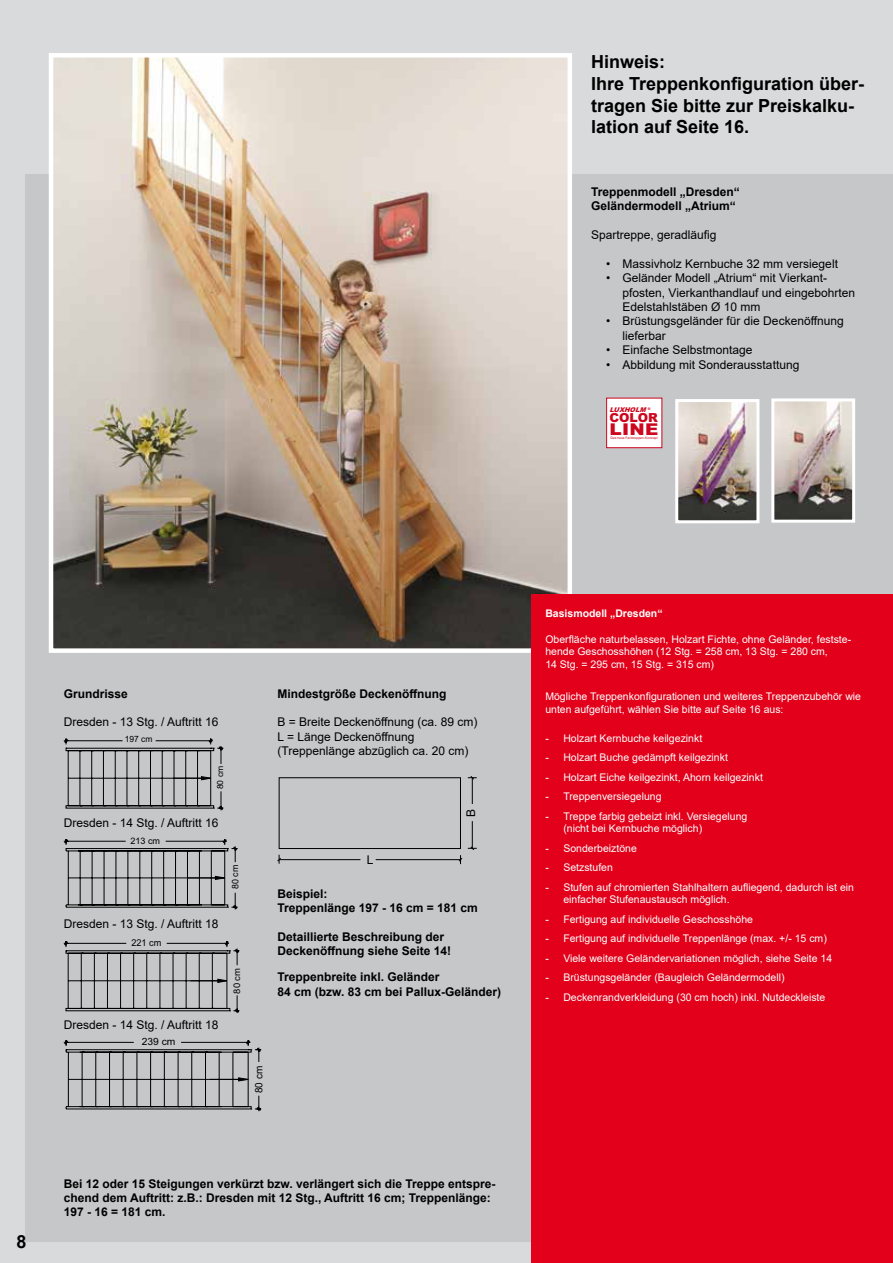
<style>
.page{position:relative;width:893px;height:1263px;background:#d9dadb}
.page>*{position:absolute;margin:0;border:0;box-sizing:border-box;transform-origin:0 0}
.t1{font:700 18px/21.6px "Arial";color:#000}
.t2{font:900 16.2px "Arial";color:#cd071e;scale:1.13 1}
.t3{font:900 12.45px "Arial";color:#cd071e}
.t4{font:12px/14.4px "Arial";color:#000}
.t5{font:700 12px/14.4px "Arial";color:#000}
.t6{font:10.5px/12.6px "Arial";color:#fff}
.t7{font:700 10.5px "Arial";color:#fff}
.t8{font:10.35px "Arial";color:#000}
.t9{font:10.05px "Arial";color:#000}
.t10{font:9.45px "Arial";color:#000}
.t11{font:9.15px "Arial";color:#000}
.t12{font:9px "Arial";color:#000}
.t13{font:8.85px "Arial";color:#000}
.t14{font:8.55px "Arial";color:#000}
.t15{font:8.4px "Arial";color:#000}
.t16{font:italic 900 6.6px "Arial";color:#cd071e}
.t17{font:3.45px "Arial";color:#cd071e}
</style>
<div class="page">
<div style="left:26px;top:174px;width:867px;height:1068px;background:#c6c7c8"></div>
<img style="left:54px;top:58px;width:513px;height:590px">
<div style="left:49px;top:53px;width:523px;height:600px;border:4px solid #fff"></div>
<div style="left:531px;top:594px;width:362px;height:669px;background:#e2001a"></div>
<div style="left:279px;top:777px;width:182px;height:72px;border:1px solid #000"></div>
<hr style="left:279px;top:859px;width:81px;height:1px;background:#000">
<hr style="left:376px;top:859px;width:84px;height:1px;background:#000">
<svg style="left:277px;top:855px;width:4px;height:9px"></svg>
<svg style="left:468px;top:776px;width:9px;height:28px"></svg>
<svg style="left:458px;top:821px;width:19px;height:43px"></svg>
<svg style="left:64px;top:1040px;width:198px;height:71px"></svg>
<svg style="left:64px;top:941px;width:176px;height:72px"></svg>
<svg style="left:64px;top:839px;width:174px;height:70px"></svg>
<svg style="left:64px;top:738px;width:160px;height:72px"></svg>
<div style="left:606px;top:398px;width:56px;height:50px;background:#fff;border:1px solid #cd071e"></div>
<img style="left:679px;top:403px;width:76px;height:116px">
<div style="left:675px;top:399px;width:84px;height:124px;border:3px solid #fff"></div>
<img style="left:775px;top:402px;width:76px;height:117px">
<div style="left:771px;top:398px;width:84px;height:125px;border:3px solid #fff"></div>
<h1 class="t1" style="left:591px;top:51px;width:275px">Hinweis:<br>Ihre Treppenkonfiguration über&shy;tragen Sie bitte zur Preiskalku&shy;lation auf Seite 16.</h1>
<p class="t5" style="left:591px;top:185px;width:150px">Treppenmodell „Dresden“<br>Geländermodell „Atrium“</p>
<p class="t4" style="left:591px;top:228px;width:127px">Spartreppe, geradläufig</p>
<p class="t4" style="left:606px;top:256px;width:233px">• Massivholz Kernbuche 32 mm versiegelt</p>
<p class="t4" style="left:623px;top:271px;width:234px;text-indent:-16px">• Geländer Modell „Atrium“ mit Vierkant&shy;pfosten, Vierkanthandlauf und eingebohrten<br>Edelstahlstäben Ø 10 mm</p>
<p class="t4" style="left:623px;top:314px;width:223px;text-indent:-16px">• Brüstungsgeländer für die Deckenöffnung lieferbar</p>
<p class="t4" style="left:606px;top:343px;width:148px">• Einfache Selbstmontage</p>
<p class="t4" style="left:606px;top:357px;width:195px">• Abbildung mit Sonderausstattung</p>
<p class="t16" style="left:609px;top:405px;width:43px">LUXHOLM <sup>®</sup></p>
<p class="t3" style="left:609px;top:409px;width:50px">COLOR</p>
<h2 class="t2" style="left:609px;top:418px;width:45px">LINE</h2>
<p class="t17" style="left:610px;top:436px;width:49px">Das neue Farbtreppen-Konzept</p>
<h1 class="t1" style="left:16px;top:1231px;width:12px">8</h1>
<p class="t5" style="left:64px;top:686px;width:66px">Grundrisse</p>
<p class="t4" style="left:64px;top:715px;width:156px">Dresden - 13 Stg. / Auftritt 16</p>
<p class="t14" style="left:125px;top:734px;width:29px">197 cm</p>
<p class="t15" style="left:215px;top:789px;width:25px;rotate:-90deg">80 cm</p>
<p class="t4" style="left:64px;top:816px;width:156px">Dresden - 14 Stg. / Auftritt 16</p>
<p class="t13" style="left:130px;top:835px;width:31px">213 cm</p>
<p class="t12" style="left:229px;top:889px;width:26px;rotate:-90deg">80 cm</p>
<p class="t4" style="left:64px;top:916px;width:156px">Dresden - 13 Stg. / Auftritt 18</p>
<p class="t10" style="left:131px;top:936px;width:32px">221 cm</p>
<p class="t4" style="left:64px;top:1017px;width:156px">Dresden - 14 Stg. / Auftritt 18</p>
<p class="t9" style="left:142px;top:1035px;width:35px">239 cm</p>
<p class="t11" style="left:231px;top:994px;width:27px;rotate:-90deg">80 cm</p>
<p class="t8" style="left:252px;top:1093px;width:29px;rotate:-90deg">80 cm</p>
<p class="t5" style="left:277px;top:686px;width:171px">Mindestgröße Deckenöffnung</p>
<p class="t4" style="left:277px;top:715px;width:202px">B = Breite Deckenöffnung (ca. 89 cm)<br>L = Länge Deckenöffnung (Treppenlänge abzüglich ca. 20 cm)</p>
<p class="t4" style="left:367px;top:852px;width:8px">L</p>
<p class="t4" style="left:464px;top:817px;width:10px;rotate:-90deg">B</p>
<p class="t5" style="left:277px;top:886px;width:202px">Beispiel:<br>Treppenlänge 197 - 16 cm = 181 cm</p>
<p class="t5" style="left:277px;top:929px;width:175px">Detaillierte Beschreibung der<br>Deckenöffnung siehe Seite 14!</p>
<p class="t5" style="left:277px;top:970px;width:225px">Treppenbreite inkl. Geländer<br>84 cm (bzw. 83 cm bei Pallux-Geländer)</p>
<p class="t5" style="left:64px;top:1176px;width:433px">Bei 12 oder 15 Steigungen verkürzt bzw. verlängert sich die Treppe entspre&shy;chend dem Auftritt: z.B.: Dresden mit 12 Stg., Auftritt 16 cm; Treppenlänge:<br>197 - 16 = 181 cm.</p>
<p class="t7" style="left:545px;top:606px;width:119px">Basismodell „Dresden“</p>
<p class="t6" style="left:545px;top:632px;width:307px">Oberfläche naturbelassen, Holzart Fichte, ohne Geländer, festste&shy;hende Geschosshöhen (12 Stg. = 258 cm, 13 Stg. = 280 cm,<br>14 Stg. = 295 cm, 15 Stg. = 315 cm)</p>
<p class="t6" style="left:545px;top:690px;width:317px">Mögliche Treppenkonfigurationen und weiteres Treppenzubehör wie unten aufgeführt, wählen Sie bitte auf Seite 16 aus:</p>
<p class="t6" style="left:545px;top:731px;width:158px">- Holzart Kernbuche keilgezinkt</p>
<p class="t6" style="left:545px;top:751px;width:184px">- Holzart Buche gedämpft keilgezinkt</p>
<p class="t6" style="left:545px;top:770px;width:219px">- Holzart Eiche keilgezinkt, Ahorn keilgezinkt</p>
<p class="t6" style="left:545px;top:790px;width:118px">- Treppenversiegelung</p>
<p class="t6" style="left:563px;top:809px;width:186px;text-indent:-18px">- Treppe farbig gebeizt inkl. Versiegelung (nicht bei Kernbuche möglich)</p>
<p class="t6" style="left:545px;top:842px;width:93px">- Sonderbeiztöne</p>
<p class="t6" style="left:545px;top:861px;width:69px">- Setzstufen</p>
<p class="t6" style="left:563px;top:881px;width:292px;text-indent:-18px">- Stufen auf chromierten Stahlhaltern aufliegend, dadurch ist ein einfacher Stufenaustausch möglich.</p>
<p class="t6" style="left:545px;top:913px;width:209px">- Fertigung auf individuelle Geschosshöhe</p>
<p class="t6" style="left:545px;top:932px;width:283px">- Fertigung auf individuelle Treppenlänge (max. +/- 15 cm)</p>
<p class="t6" style="left:545px;top:952px;width:288px">- Viele weitere Geländervariationen möglich, siehe Seite 14</p>
<p class="t6" style="left:545px;top:971px;width:241px">- Brüstungsgeländer (Baugleich Geländermodell)</p>
<p class="t6" style="left:545px;top:991px;width:282px">- Deckenrandverkleidung (30 cm hoch) inkl. Nutdeckleiste</p>
</div>
